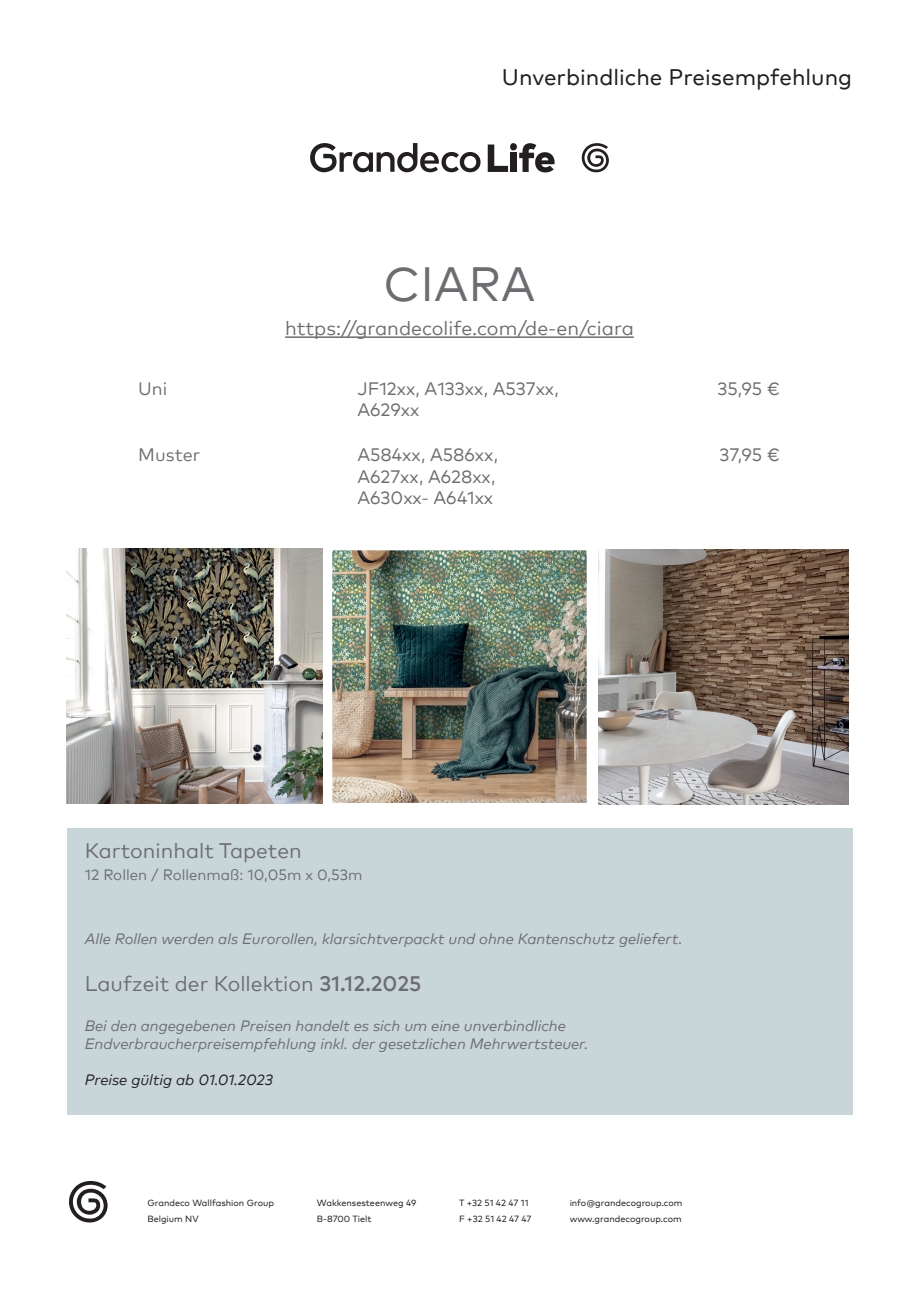
<style>
.page{position:relative;width:919px;height:1289px;background:#fff}
.page>*{position:absolute;margin:0;border:0;box-sizing:border-box;transform-origin:0 0}
.t1{font:48px "Mark Pro";letter-spacing:.005em;color:#6c6d70}
.t2{font:22.5px "Mark Pro";color:#231f20}
.t3{font:21px "Mark Pro";color:#6c6d70}
.t4{font:19.5px "Mark Pro";color:#6c6d70}
.t5{font:18px/21.6px "Mark Pro";color:#6c6d70}
.t6{font:italic 15px "Mark Pro";color:#6c6d70}
.t7{font:15px "Mark Pro";color:#6c6d70}
.t8{font:italic 15px "Mark Pro";color:#231f20}
.t9{font:9px "Mark Pro";color:#231f20}
.s1{font-weight:500}
</style>
<div class="page">
<div style="left:67px;top:828px;width:785px;height:286px;background:#c8d5d9"></div>
<svg style="left:69px;top:1181px;width:39px;height:42px"></svg>
<hr style="left:285px;top:336px;width:348px;height:2px;background:#6c6d70">
<svg style="left:581px;top:143px;width:28px;height:29px"></svg>
<svg style="left:310px;top:143px;width:170px;height:29px"></svg>
<svg style="left:487px;top:144px;width:21px;height:28px"></svg>
<div style="left:510px;top:143px;width:7px;height:7px;background:#231f20;border-radius:50%"></div>
<div style="left:510px;top:153px;width:6px;height:19px;background:#231f20"></div>
<svg style="left:519px;top:143px;width:35px;height:29px"></svg>
<img style="left:67px;top:549px;width:256px;height:254px">
<img style="left:334px;top:552px;width:251px;height:249px">
<div style="left:331px;top:549px;width:257px;height:255px;border:2px solid #fff"></div>
<img style="left:598px;top:549px;width:250px;height:255px">
<p class="t2" style="left:502px;top:60px;width:352px">Unverbindliche Preisempfehlung</p>
<p class="t1" style="left:383px;top:248px;width:153px">CIARA</p>
<p class="t4" style="left:285px;top:314px;width:350px">https://grandecolife.com/de-en/ciara</p>
<p class="t5" style="left:138px;top:376px;width:30px">Uni</p>
<p class="t5" style="left:357px;top:376px;width:203px">JF12xx, A133xx, A537xx,<br>A629xx</p>
<p class="t5" style="left:717px;top:376px;width:64px">35,95 €</p>
<p class="t5" style="left:138px;top:442px;width:64px">Muster</p>
<p class="t5" style="left:357px;top:442px;width:142px">A584xx, A586xx,<br>A627xx, A628xx,<br>A630xx- A641xx</p>
<p class="t5" style="left:719px;top:442px;width:62px">37,95 €</p>
<p class="t3" style="left:85px;top:834px;width:218px">Kartoninhalt Tapeten</p>
<p class="t7" style="left:85px;top:863px;width:279px">12 Rollen / Rollenmaß: 10,05m x 0,53m</p>
<p class="t6" style="left:85px;top:927px;width:599px">Alle Rollen werden als Eurorollen, klarsichtverpackt und ohne Kantenschutz geliefert.</p>
<p class="t3" style="left:85px;top:968px;width:338px">Laufzeit der Kollektion <span class="s1">31.12.2025</span></p>
<p class="t6" style="left:85px;top:1014px;width:482px">Bei den angegebenen Preisen handelt es sich um eine unverbindliche</p>
<p class="t6" style="left:85px;top:1032px;width:505px">Endverbraucherpreisempfehlung inkl. der gesetzlichen Mehrwertsteuer.</p>
<p class="t8" style="left:85px;top:1068px;width:189px">Preise gültig ab 01.01.2023</p>
<p class="t9" style="left:147px;top:1196px;width:128px">Grandeco Wallfashion Group</p>
<p class="t9" style="left:317px;top:1196px;width:101px">Wakkensesteenweg 49</p>
<p class="t9" style="left:459px;top:1196px;width:71px">T +32 51 42 47 11</p>
<p class="t9" style="left:569px;top:1196px;width:114px">info@grandecogroup.com</p>
<p class="t9" style="left:147px;top:1211px;width:53px">Belgium NV</p>
<p class="t9" style="left:317px;top:1211px;width:56px">B-8700 Tielt</p>
<p class="t9" style="left:459px;top:1211px;width:74px">F +32 51 42 47 47</p>
<p class="t9" style="left:569px;top:1211px;width:114px">www.grandecogroup.com</p>
</div>
